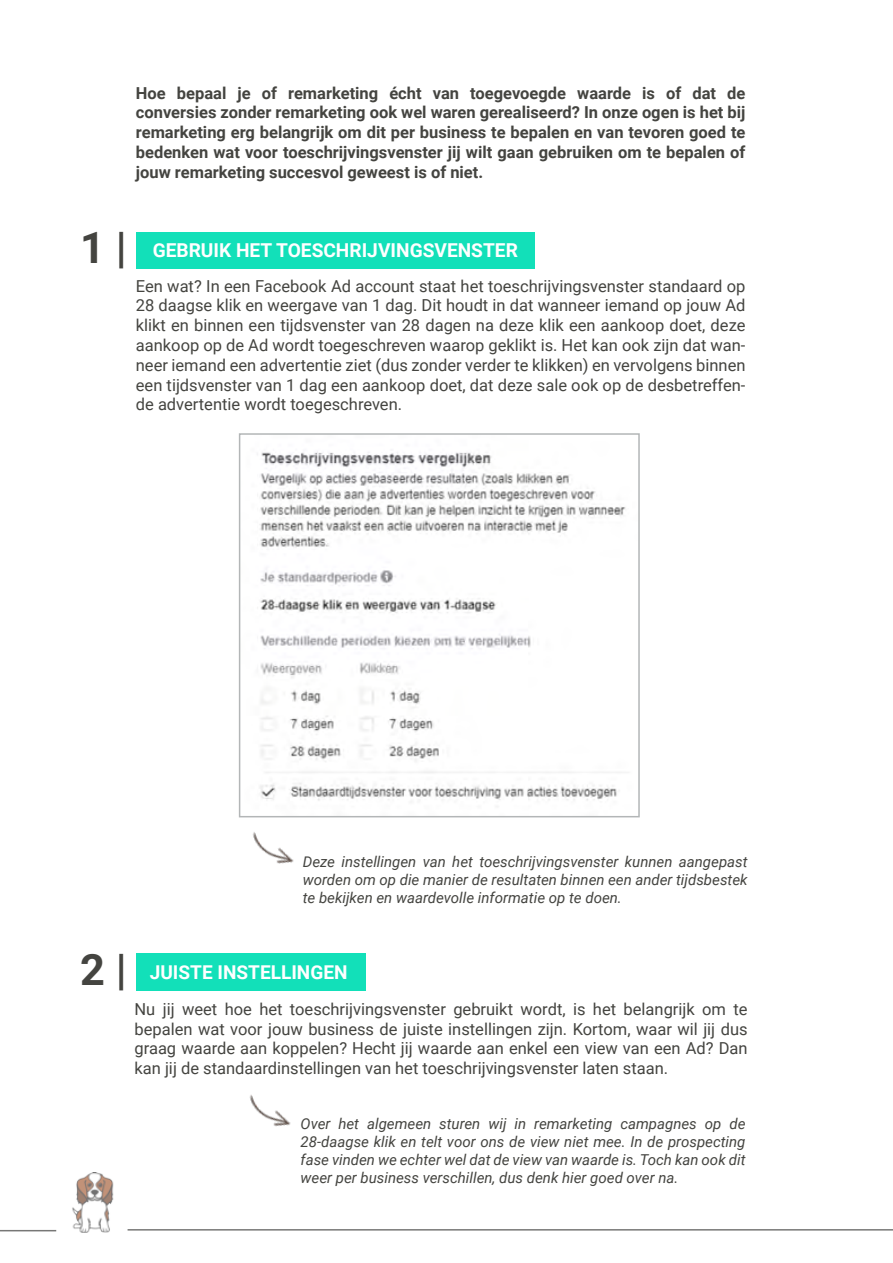
<style>
.page{position:relative;width:893px;height:1263px;background:#fff}
.page>*{position:absolute;margin:0;border:0;box-sizing:border-box;transform-origin:0 0}
.t1{font:700 43.35px "Roboto";color:#444440}
.t2{font:700 19.2px "Roboto";color:#fff}
.t3{font:700 19.05px "Roboto";color:#fff}
.t4{font:16.5px/19.8px "Roboto";color:#444440;text-align:justify}
.t5{font:700 16.5px/19.8px "Roboto";color:#444440;text-align:justify}
.t6{font:italic 15px/18px "Roboto";color:#444440;text-align:justify}
</style>
<div class="page">
<div style="left:136px;top:232px;width:398px;height:36px;background:#12e0b9"></div>
<div style="left:136px;top:954px;width:230px;height:37px;background:#12e0b9"></div>
<img style="left:238px;top:798px;width:85px;height:66px">
<img style="left:249px;top:1095px;width:42px;height:32px">
<hr style="left:128px;top:1229px;width:765px;height:1px;background:#777776">
<img style="left:72px;top:1172px;width:42px;height:61px">
<hr style="left:0;top:1230px;width:56px;height:1px;background:#777776">
<img style="left:242px;top:451px;width:384px;height:363px">
<div style="left:239px;top:433px;width:401px;height:384px;border:2px solid #b3b6b7"></div>
<p class="t5" style="left:136px;top:82px;width:611px">Hoe bepaal je of remarketing écht van toegevoegde waarde is of dat de conversies zonder remarketing ook wel waren gerealiseerd? In onze ogen is het bij remarketing erg belangrijk om dit per business te bepalen en van tevoren goed te bedenken wat voor toeschrijvingsvenster jij wilt gaan gebruiken om te bepalen of jouw remarketing succesvol geweest is of niet.</p>
<h1 class="t1" style="left:80px;top:217px;width:48px">1 |</h1>
<p class="t2" style="left:153px;top:237px;width:367px">GEBRUIK HET TOESCHRIJVINGSVENSTER</p>
<p class="t4" style="left:136px;top:275px;width:611px">Een wat? In een Facebook Ad account staat het toeschrijvingsvenster standaard op 28 daagse klik en weergave van 1 dag. Dit houdt in dat wanneer iemand op jouw Ad klikt en binnen een tijdsvenster van 28 dagen na deze klik een aankoop doet, deze aankoop op de Ad wordt toegeschreven waarop geklikt is. Het kan ook zijn dat wan&shy;neer iemand een advertentie ziet (dus zonder verder te klikken) en vervolgens binnen een tijdsvenster van 1 dag een aankoop doet, dat deze sale ook op de desbetreffen&shy;de advertentie wordt toegeschreven.</p>
<p class="t6" style="left:303px;top:852px;width:446px">Deze instellingen van het toeschrijvingsvenster kunnen aangepast worden om op die manier de resultaten binnen een ander tijdsbestek te bekijken en waardevolle informatie op te doen.</p>
<h1 class="t1" style="left:80px;top:939px;width:48px">2 |</h1>
<p class="t3" style="left:150px;top:959px;width:199px">JUISTE INSTELLINGEN</p>
<p class="t4" style="left:134px;top:998px;width:615px">Nu jij weet hoe het toeschrijvingsvenster gebruikt wordt, is het belangrijk om te bepalen wat voor jouw business de juiste instellingen zijn. Kortom, waar wil jij dus graag waarde aan koppelen? Hecht jij waarde aan enkel een view van een Ad? Dan kan jij de standaardinstellingen van het toeschrijvingsvenster laten staan.</p>
<p class="t6" style="left:301px;top:1114px;width:446px">Over het algemeen sturen wij in remarketing campagnes op de 28-daagse klik en telt voor ons de view niet mee. In de prospecting fase vinden we echter wel dat de view van waarde is. Toch kan ook dit weer per business verschillen, dus denk hier goed over na.</p>
</div>
